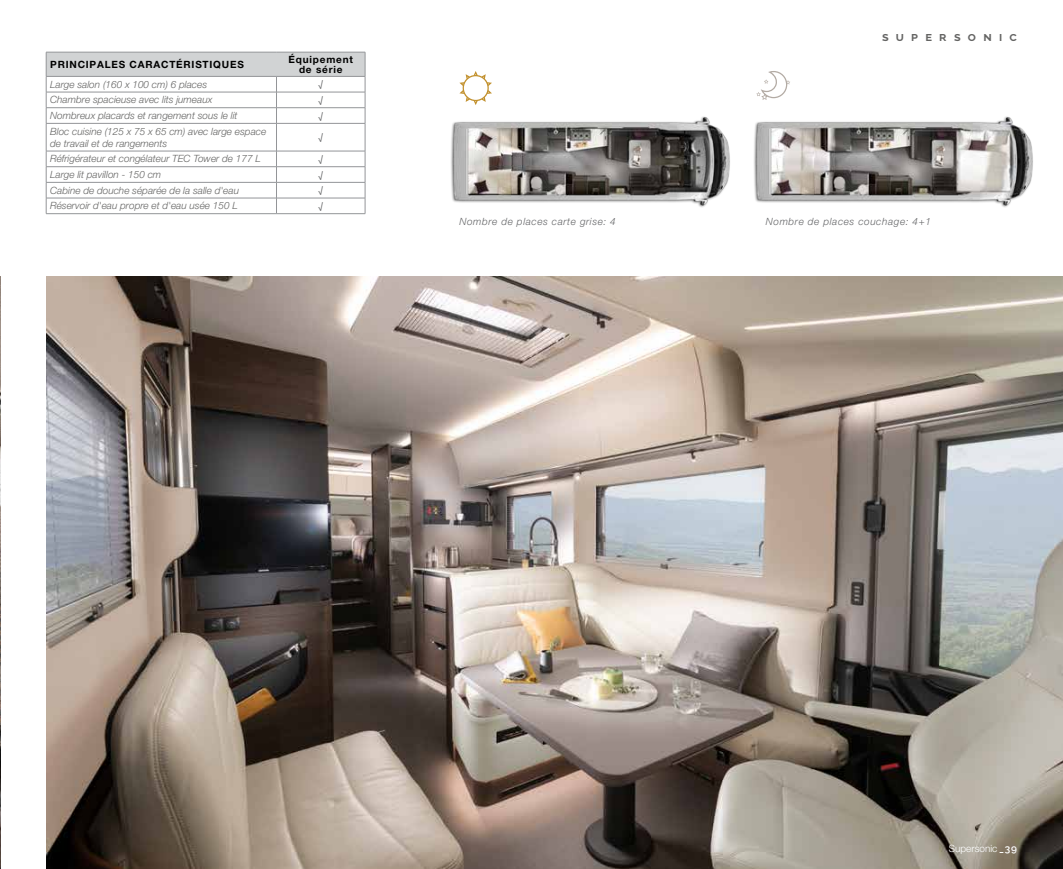
<style>
.page{position:relative;width:1063px;height:869px;background:#fff}
.page>*{position:absolute;margin:0;border:0;box-sizing:border-box;transform-origin:0 0}
.t1{font:700 12.5px "Raleway";letter-spacing:.58em;color:#646463}
.t2{font:italic 300 10px/12px "Helvetica Neue LT Pro";color:#646463}
.t3{font:italic 300 10px "Helvetica Neue LT Pro";letter-spacing:.06em;color:#636466}
.t4{font:700 10px/10px "Helvetica Neue LT Pro";letter-spacing:.08em;color:#000;text-align:center}
.t5{font:300 10px "Helvetica Neue LT Pro";color:#fff}
.t6{font:300 8.75px "Helvetica Neue LT Pro";color:#58595b}
.s1{font-family:"Raleway";font-weight:600}
</style>
<div class="page">
<hr style="left:46px;top:213px;width:231px;height:1px;background:#939598">
<hr style="left:277px;top:213px;width:88px;height:1px;background:#939598">
<svg style="left:46px;top:52px;width:320px;height:161px"></svg>
<svg style="left:756px;top:71px;width:34px;height:29px"></svg>
<svg style="left:459px;top:71px;width:33px;height:34px"></svg>
<img style="left:0;top:276px;width:1px;height:592px">
<img style="left:46px;top:276px;width:1017px;height:592px">
<img style="left:451px;top:116px;width:279px;height:91px">
<img style="left:754px;top:116px;width:279px;height:91px">
<p class="t4" style="left:50px;top:59px;width:195px">PRINCIPALES CARACTÉRISTIQUES</p>
<p class="t4" style="left:289px;top:54px;width:66px">Équipement de série</p>
<p class="t2" style="left:50px;top:78px;width:158px">Large salon (160 x 100 cm) 6 places</p>
<p class="t6" style="left:319px;top:79px;width:6px">√</p>
<p class="t2" style="left:50px;top:94px;width:164px">Chambre spacieuse avec lits jumeaux</p>
<p class="t6" style="left:319px;top:94px;width:6px">√</p>
<p class="t2" style="left:50px;top:109px;width:189px">Nombreux placards et rangement sous le lit</p>
<p class="t6" style="left:319px;top:110px;width:6px">√</p>
<p class="t2" style="left:50px;top:125px;width:218px">Bloc cuisine (125 x 75 x 65 cm) avec large espace de travail et de rangements</p>
<p class="t6" style="left:319px;top:132px;width:6px">√</p>
<p class="t2" style="left:50px;top:153px;width:212px">Réfrigérateur et congélateur TEC Tower de 177 L</p>
<p class="t6" style="left:319px;top:153px;width:6px">√</p>
<p class="t2" style="left:50px;top:168px;width:112px">Large lit pavillon - 150 cm</p>
<p class="t6" style="left:319px;top:169px;width:6px">√</p>
<p class="t2" style="left:50px;top:184px;width:190px">Cabine de douche séparée de la salle d'eau</p>
<p class="t6" style="left:319px;top:185px;width:6px">√</p>
<p class="t2" style="left:50px;top:199px;width:189px">Réservoir d'eau propre et d'eau usée 150 L</p>
<p class="t6" style="left:319px;top:200px;width:6px">√</p>
<p class="t1" style="left:882px;top:29px;width:136px">supersonic</p>
<p class="t3" style="left:459px;top:215px;width:158px">Nombre de places carte grise: 4</p>
<p class="t3" style="left:766px;top:215px;width:167px">Nombre de places couchage: 4+1</p>
<p class="t5" style="left:949px;top:842px;width:70px">Supersonic <span class="s1">_39</span></p>
</div>
